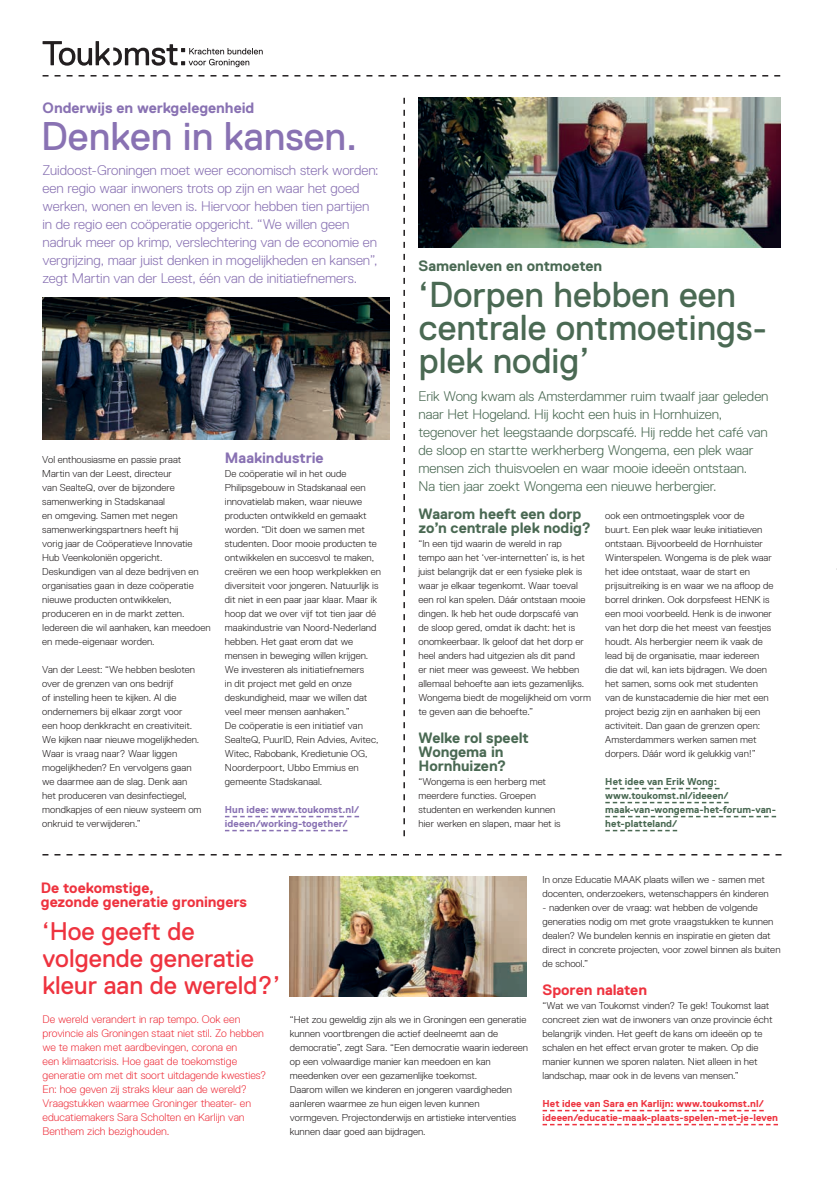
<style>
.page{position:relative;width:837px;height:1185px;background:#fff}
.page>*{position:absolute;margin:0;border:0;box-sizing:border-box;transform-origin:0 0}
.t1{font:40px "Replica Std";color:#8972b3}
.t2{font:36px/33px "Replica Std";color:#4a6953}
.t3{font:25.5px/27px "Replica Std";color:#ee333f}
.t4{font:700 15px/14px "Replica Std";letter-spacing:-.005em;color:#4a6953}
.t5{font:700 15px/14px "Replica Std";letter-spacing:-.005em;color:#ee333f}
.t6{font:700 15px "Replica Std";letter-spacing:-.005em;color:#8972b3}
.t7{font:300 14px/18px "Replica Std";letter-spacing:-.005em;color:#8972b3}
.t8{font:300 14px/18px "Replica Std";letter-spacing:-.005em;color:#4a6953}
.t9{font:300 11px/14px "Replica Std";color:#ee333f}
.t10{font:300 10px/14px "Replica Std";letter-spacing:.005em;color:#231f20}
.t11{font:700 10px/14px "Replica Std";letter-spacing:.005em;color:#4a6953}
.t12{font:700 10px/14px "Replica Std";letter-spacing:.005em;color:#ee333f}
.t13{font:700 10px/14px "Replica Std";letter-spacing:.005em;color:#8972b3}
</style>
<div class="page">
<img style="left:418px;top:97px;width:361px;height:150px">
<svg style="left:42px;top:854px;width:739px;height:1px"></svg>
<svg style="left:403px;top:98px;width:2px;height:738px"></svg>
<svg style="left:605px;top:788px;width:114px;height:1px"></svg>
<svg style="left:605px;top:802px;width:123px;height:1px"></svg>
<svg style="left:605px;top:816px;width:170px;height:1px"></svg>
<svg style="left:605px;top:830px;width:72px;height:1px"></svg>
<svg style="left:542px;top:1110px;width:221px;height:1px"></svg>
<svg style="left:542px;top:1124px;width:235px;height:1px"></svg>
<img style="left:290px;top:877px;width:236px;height:120px">
<img style="left:43px;top:298px;width:346px;height:141px">
<svg style="left:225px;top:816px;width:134px;height:1px"></svg>
<svg style="left:225px;top:830px;width:122px;height:1px"></svg>
<svg style="left:43px;top:75px;width:737px;height:2px"></svg>
<svg style="left:43px;top:41px;width:220px;height:26px"></svg>
<h3 class="t6" style="left:43px;top:99px;width:213px">Onderwijs en werkgelegenheid</h3>
<h1 class="t1" style="left:41px;top:114px;width:318px">Denken in kansen.</h1>
<p class="t7" style="left:43px;top:161px;width:337px">Zuidoost-Groningen moet weer economisch sterk worden: een regio waar inwoners trots op zijn en waar het goed werken, wonen en leven is. Hiervoor hebben tien partijen in de regio een coöperatie opgericht. “We willen geen nadruk meer op krimp, verslechtering van de economie en vergrijzing, maar juist denken in mogelijkheden en kansen”, zegt Martin van der Leest, één van de initiatiefnemers.</p>
<p class="t10" style="left:42px;top:452px;width:170px">Vol enthousiasme en passie praat<br>Martin van der Leest, directeur<br>van SealteQ, over de bijzondere samenwerking in Stadskanaal<br>en omgeving. Samen met negen samenwerkingspartners heeft hij<br>vorig jaar de Coöperatieve Innovatie<br>Hub Veenkoloniën opgericht.<br>Deskundigen van al deze bedrijven en organisaties gaan in deze coöperatie nieuwe producten ontwikkelen, produceren en in de markt zetten.<br>Iedereen die wil aanhaken, kan meedoen en mede-eigenaar worden.</p>
<p class="t10" style="left:42px;top:662px;width:161px">Van der Leest: “We hebben besloten over de grenzen van ons bedrijf<br>of instelling heen te kijken. Al die ondernemers bij elkaar zorgt voor<br>een hoop denkkracht en creativiteit.<br>We kijken naar nieuwe mogelijkheden.<br>Waar is vraag naar? Waar liggen mogelijkheden? En vervolgens gaan we daarmee aan de slag. Denk aan het produceren van desinfectiegel, mondkapjes of een nieuw systeem om onkruid te verwijderen.”</p>
<h3 class="t6" style="left:225px;top:449px;width:100px">Maakindustrie</h3>
<p class="t10" style="left:225px;top:466px;width:157px">De coöperatie wil in het oude Philipsgebouw in Stadskanaal een innovatielab maken, waar nieuwe producten ontwikkeld en gemaakt worden. “Dit doen we samen met studenten. Door mooie producten te ontwikkelen en succesvol te maken, creëren we een hoop werkplekken en diversiteit voor jongeren. Natuurlijk is dit niet in een paar jaar klaar. Maar ik hoop dat we over vijf tot tien jaar dé maakindustrie van Noord-Nederland hebben. Het gaat erom dat we mensen in beweging willen krijgen.<br>We investeren als initiatiefnemers<br>in dit project met geld en onze deskundigheid, maar we willen dat veel meer mensen aanhaken.”<br>De coöperatie is een initiatief van SealteQ, PuurID, Rein Advies, Avitec, Witec, Rabobank, Kredietunie OG, Noorderpoort, Ubbo Emmius en gemeente Stadskanaal.</p>
<p class="t13" style="left:225px;top:802px;width:136px">Hun idee: www.toukomst.nl/ ideeen/working-together/</p>
<h3 class="t4" style="left:418px;top:259px;width:185px">Samenleven en ontmoeten</h3>
<h2 class="t2" style="left:419px;top:278px;width:350px">‘Dorpen hebben een centrale ontmoetings&shy;plek nodig’</h2>
<p class="t8" style="left:418px;top:387px;width:351px">Erik Wong kwam als Amsterdammer ruim twaalf jaar geleden naar Het Hogeland. Hij kocht een huis in Hornhuizen, tegenover het leegstaande dorpscafé. Hij redde het café van de sloop en startte werkherberg Wongema, een plek waar mensen zich thuisvoelen en waar mooie ideeën ontstaan.<br>Na tien jaar zoekt Wongema een nieuwe herbergier.</p>
<h3 class="t4" style="left:418px;top:506px;width:174px">Waarom heeft een dorp zo’n centrale plek nodig?</h3>
<p class="t10" style="left:418px;top:536px;width:174px">“In een tijd waarin de wereld in rap tempo aan het ‘ver-internetten’ is, is het juist belangrijk dat er een fysieke plek is waar je elkaar tegenkomt. Waar toeval een rol kan spelen. Dáár ontstaan mooie dingen. Ik heb het oude dorpscafé van de sloop gered, omdat ik dacht: het is onomkeerbaar. Ik geloof dat het dorp er heel anders had uitgezien als dit pand<br>er niet meer was geweest. We hebben allemaal behoefte aan iets gezamenlijks.<br>Wongema biedt de mogelijkheid om vorm te geven aan die behoefte.”</p>
<h3 class="t4" style="left:418px;top:730px;width:112px">Welke rol speelt<br>Wongema in<br>Hornhuizen?</h3>
<p class="t10" style="left:418px;top:774px;width:144px">“Wongema is een herberg met meerdere functies. Groepen studenten en werkenden kunnen hier werken en slapen, maar het is</p>
<p class="t10" style="left:605px;top:508px;width:169px">ook een ontmoetingsplek voor de<br>buurt. Een plek waar leuke initiatieven ontstaan. Bijvoorbeeld de Hornhuister Winterspelen. Wongema is de plek waar het idee ontstaat, waar de start en prijsuitreiking is en waar we na afloop de borrel drinken. Ook dorpsfeest HENK is een mooi voorbeeld. Henk is de inwoner van het dorp die het meest van feestjes houdt. Als herbergier neem ik vaak de lead bij de organisatie, maar iedereen die dat wil, kan iets bijdragen. We doen het samen, soms ook met studenten van de kunstacademie die hier met een project bezig zijn en aanhaken bij een activiteit. Dan gaan de grenzen open:<br>Amsterdammers werken samen met dorpers. Dáár word ik gelukkig van!”</p>
<p class="t11" style="left:605px;top:774px;width:172px">Het idee van Erik Wong: www.toukomst.nl/ideeen/ maak-van-wongema-het-forum-van&shy;het-platteland/</p>
<h3 class="t5" style="left:41px;top:881px;width:208px">De toekomstige,<br>gezonde generatie groningers</h3>
<h3 class="t3" style="left:43px;top:918px;width:239px">‘Hoe geeft de volgende generatie kleur aan de wereld?’</h3>
<p class="t9" style="left:43px;top:1012px;width:225px">De wereld verandert in rap tempo. Ook een provincie als Groningen staat niet stil. Zo hebben we te maken met aardbevingen, corona en<br>een klimaatcrisis. Hoe gaat de toekomstige generatie om met dit soort uitdagende kwesties?<br>En: hoe geven zij straks kleur aan de wereld?<br>Vraagstukken waarmee Groninger theater- en educatiemakers Sara Scholten en Karlijn van Benthem zich bezighouden.</p>
<p class="t10" style="left:290px;top:1012px;width:239px">“Het zou geweldig zijn als we in Groningen een generatie kunnen voortbrengen die actief deelneemt aan de democratie”, zegt Sara. “Een democratie waarin iedereen op een volwaardige manier kan meedoen en kan meedenken over een gezamenlijke toekomst.<br>Daarom willen we kinderen en jongeren vaardigheden aanleren waarmee ze hun eigen leven kunnen vormgeven. Projectonderwijs en artistieke interventies kunnen daar goed aan bijdragen.</p>
<p class="t10" style="left:542px;top:872px;width:227px">In onze Educatie MAAK plaats willen we - samen met docenten, onderzoekers, wetenschappers én kinderen</p>
<p class="t10" style="left:542px;top:900px;width:239px">- nadenken over de vraag: wat hebben de volgende generaties nodig om met grote vraagstukken te kunnen dealen? We bundelen kennis en inspiratie en gieten dat direct in concrete projecten, voor zowel binnen als buiten de school.”</p>
<h3 class="t5" style="left:542px;top:982px;width:106px">Sporen nalaten</h3>
<p class="t10" style="left:542px;top:998px;width:231px">“Wat we van Toukomst vinden? Te gek! Toukomst laat concreet zien wat de inwoners van onze provincie écht belangrijk vinden. Het geeft de kans om ideeën op te schalen en het effect ervan groter te maken. Op die manier kunnen we sporen nalaten. Niet alleen in het landschap, maar ook in de levens van mensen.”</p>
<p class="t12" style="left:542px;top:1096px;width:237px">Het idee van Sara en Karlijn: www.toukomst.nl/ ideeen/educatie-maak-plaats-spelen-met-je-leven</p>
</div>
